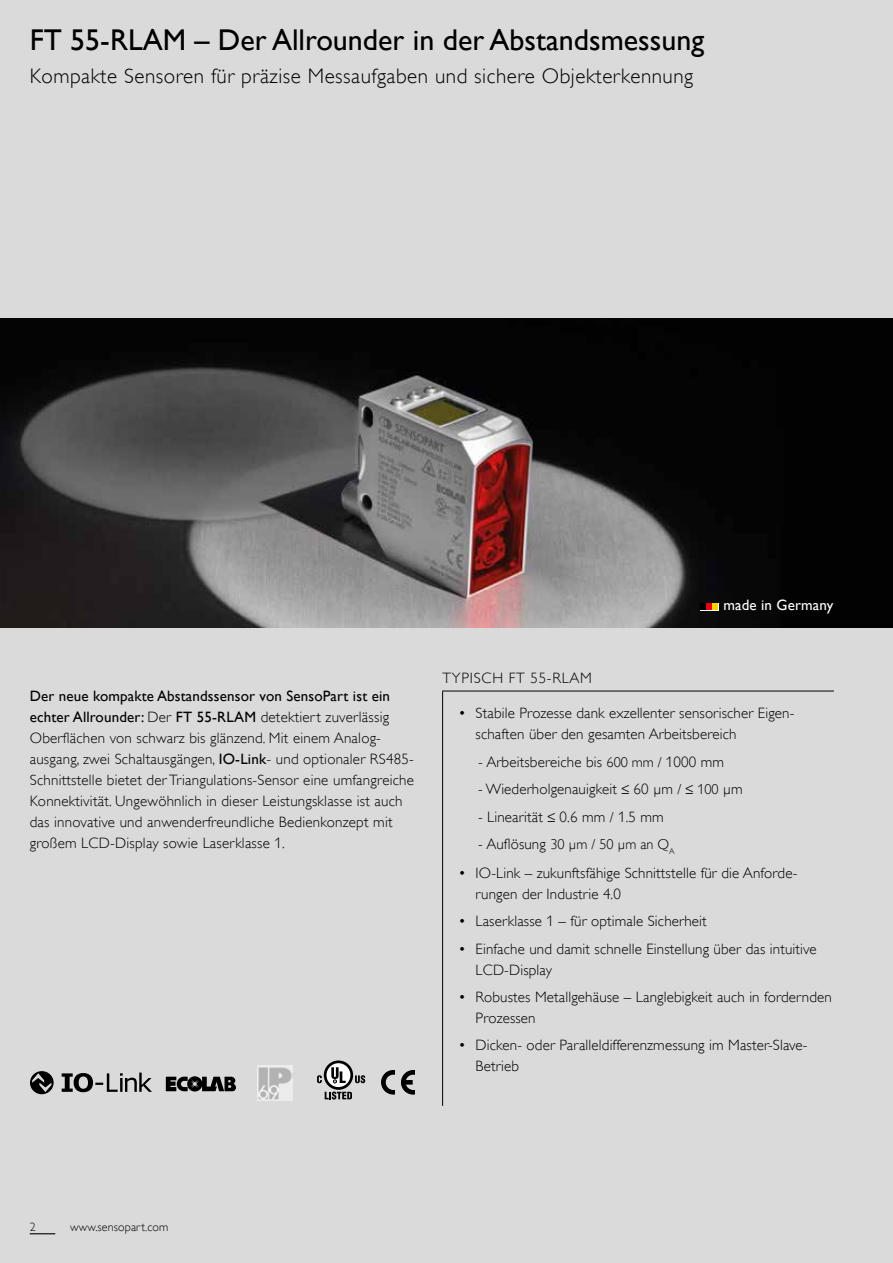
<style>
.page{position:relative;width:893px;height:1263px;background:#dadada}
.page>*{position:absolute;margin:0;border:0;box-sizing:border-box;transform-origin:0 0}
.t1{font:30px "Gill Alt One";color:#000}
.t2{font:300 21px "Gill Alt One";letter-spacing:.025em;color:#000}
.t3{font:300 15px/21px "Gill Alt One";letter-spacing:.01em;color:#000}
.t4{font:300 15px "Gill Alt One";letter-spacing:.05em;color:#000}
.t5{font:15px "Gill Alt One";letter-spacing:.01em;color:#fff}
.t6{font:300 14.25px "Gill Alt One";color:#000}
.t7{font:300 12px "Gill Alt One";letter-spacing:.01em;color:#000}
.s1{font-weight:400}
.s2{font-size:14.25px}
.s3{font-size:15px}
</style>
<div class="page">
<svg style="left:30px;top:1233px;width:25px;height:1px"></svg>
<hr style="left:442px;top:691px;width:1px;height:415px;background:#000">
<hr style="left:442px;top:691px;width:392px;height:1px;background:#000">
<img style="left:0;top:319px;width:893px;height:308px">
<svg style="left:700px;top:603px;width:19px;height:7px"></svg>
<svg style="left:700px;top:604px;width:18px;height:6px"></svg>
<svg style="left:30px;top:1071px;width:24px;height:23px"></svg>
<svg style="left:62px;top:1072px;width:90px;height:20px"></svg>
<svg style="left:325px;top:1091px;width:27px;height:8px"></svg>
<svg style="left:355px;top:1075px;width:10px;height:8px"></svg>
<svg style="left:324px;top:1060px;width:29px;height:30px"></svg>
<div style="left:326px;top:1063px;width:24px;height:24px;background:#fff;border-radius:50%"></div>
<svg style="left:331px;top:1067px;width:15px;height:16px"></svg>
<svg style="left:317px;top:1075px;width:5px;height:8px"></svg>
<svg style="left:401px;top:1070px;width:14px;height:24px"></svg>
<svg style="left:382px;top:1070px;width:13px;height:24px"></svg>
<img style="left:258px;top:1065px;width:35px;height:36px">
<svg style="left:166px;top:1076px;width:70px;height:15px"></svg>
<h1 class="t1" style="left:30px;top:23px;width:676px">FT 55-RLAM – Der Allrounder in der Abstandsmessung</h1>
<h2 class="t2" style="left:30px;top:64px;width:665px">Kompakte Sensoren für präzise Messaufgaben und sichere Objekterkennung</h2>
<p class="t5" style="left:723px;top:596px;width:111px">made in Germany</p>
<p class="t3" style="left:30px;top:686px;width:386px"><span class="s1">Der neue kompakte Abstandssensor von SensoPart ist ein echter Allrounder:</span> Der <span class="s1">FT 55-RLAM</span> detektiert zuverlässig Oberflächen von schwarz bis glänzend. Mit einem Analog&shy;ausgang, zwei Schaltausgängen, <span class="s1">IO-Link</span>- und optionaler RS485- Schnittstelle bietet der Triangulations-Sensor eine umfangreiche Konnektivität. Ungewöhnlich in dieser Leistungsklasse ist auch das innovative und anwenderfreundliche Bedienkonzept mit großem LCD-Display sowie Laserklasse 1.</p>
<p class="t4" style="left:443px;top:669px;width:151px">TYPISCH FT 55-RLAM</p>
<p class="t3" style="left:476px;top:703px;width:320px;text-indent:-17px">• Stabile Prozesse dank exzellenter sensorischer Eigen&shy;schaften über den gesamten Arbeitsbereich</p>
<p class="t3" style="left:478px;top:751px;width:247px">- Arbeitsbereiche bis <span class="s2">600 mm /</span> 1000 mm</p>
<p class="t3" style="left:478px;top:778px;width:266px">- Wiederholgenauigkeit <span class="s2">≤</span> 60 µm <span class="s2">/ ≤ 100</span> µm</p>
<p class="t3" style="left:478px;top:806px;width:187px">- Linearität <span class="s2">≤</span> 0.6 mm <span class="s2">/</span> 1.5 mm</p>
<p class="t6" style="left:478px;top:836px;width:198px"><span class="s3">- Auflösung</span> 30 µm / 50 µm an Q<sub>A</sub></p>
<p class="t3" style="left:476px;top:862px;width:323px;text-indent:-17px">• IO-Link – zukunftsfähige Schnittstelle für die Anforde&shy;rungen der Industrie 4.0</p>
<p class="t3" style="left:459px;top:910px;width:250px">• Laserklasse 1 – für optimale Sicherheit</p>
<p class="t3" style="left:476px;top:938px;width:343px;text-indent:-17px">• Einfache und damit schnelle Einstellung über das intuitive<br>LCD-Display</p>
<p class="t3" style="left:476px;top:986px;width:358px;text-indent:-17px">• Robustes Metallgehäuse – Langlebigkeit auch in fordernden<br>Prozessen</p>
<p class="t3" style="left:476px;top:1035px;width:333px;text-indent:-17px">• Dicken- oder Paralleldifferenzmessung im Master-Slave-<br>Betrieb</p>
<p class="t7" style="left:30px;top:1220px;width:7px">2</p>
<p class="t7" style="left:70px;top:1220px;width:100px">www.sensopart.com</p>
</div>
